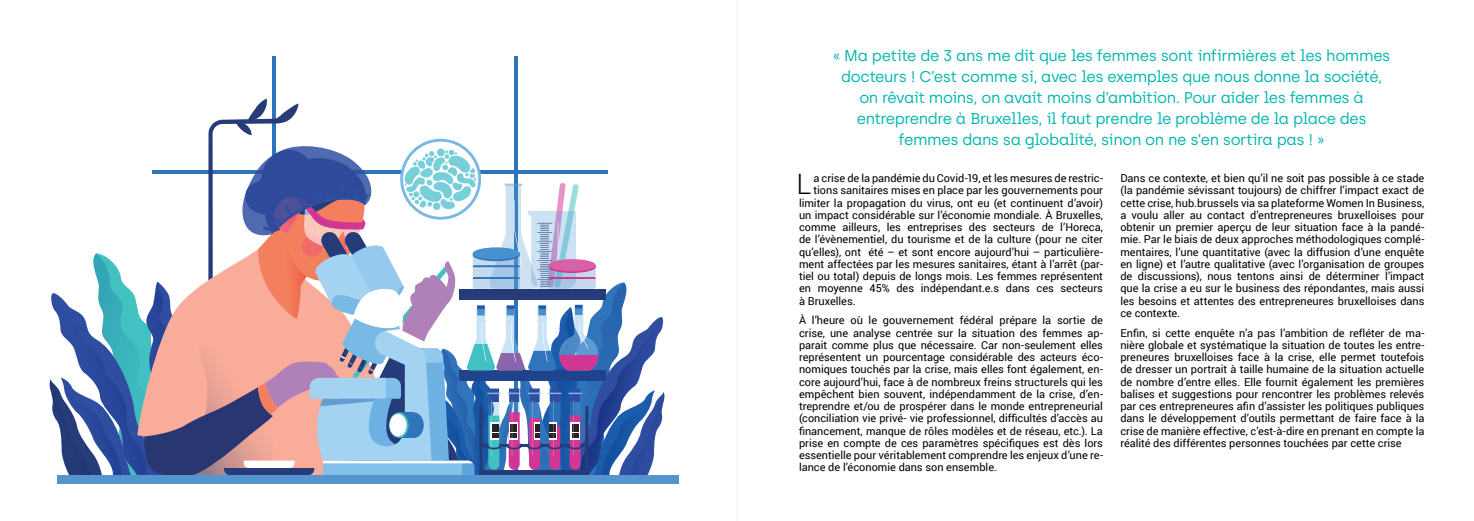
<style>
.page{position:relative;width:1474px;height:521px;background:#fff}
.page>*{position:absolute;margin:0;border:0;box-sizing:border-box;transform-origin:0 0}
.t1{font:300 28.18px "Roboto";color:#000}
.t2{font:15.58px/20.8px "Archia";letter-spacing:-.03em;color:#00b5af;text-align:center}
.t3{font:10.94px/12.2px "Roboto";color:#000;text-align:justify}
</style>
<div class="page">
<hr style="left:736px;top:0;width:1px;height:521px;background:#ffebdf">
<hr style="left:514px;top:56px;width:3px;height:427px;background:#2d74bb">
<hr style="left:272px;top:56px;width:3px;height:427px;background:#2d74bb">
<svg style="left:208px;top:104px;width:90px;height:380px"></svg>
<svg style="left:236px;top:99px;width:31px;height:36px"></svg>
<div style="left:58px;top:475px;width:621px;height:8px;background:#5494cf"></div>
<svg style="left:50px;top:146px;width:615px;height:330px"></svg>
<p class="t2" style="left:833px;top:45px;width:559px">« Ma petite de 3 ans me dit que les femmes sont infirmières et les hommes docteurs ! C’est comme si, avec les exemples que nous donne la société, on rêvait moins, on avait moins d’ambition. Pour aider les femmes à entreprendre à Bruxelles, il faut prendre le problème de la place des femmes dans sa globalité, sinon on ne s’en sortira pas ! »</p>
<h1 class="t1" style="left:796px;top:165px;width:16px">L</h1>
<p class="t3" style="left:813px;top:172px;width:291px">a crise de la pandémie du Covid-19, et les mesures de restric-</p>
<p class="t3" style="left:813px;top:184px;width:291px">tions sanitaires mises en place par les gouvernements pour</p>
<p class="t3" style="left:799px;top:196px;width:305px">limiter la propagation du virus, ont eu (et continuent d’avoir)</p>
<p class="t3" style="left:799px;top:208px;width:305px">un impact considérable sur l’économie mondiale. À Bruxelles,</p>
<p class="t3" style="left:799px;top:221px;width:305px">comme ailleurs, les entreprises des secteurs de l’Horeca,</p>
<p class="t3" style="left:799px;top:233px;width:305px">de l’évènementiel, du tourisme et de la culture (pour ne citer</p>
<p class="t3" style="left:799px;top:245px;width:305px">qu’elles), ont été – et sont encore aujourd’hui – particulière-</p>
<p class="t3" style="left:799px;top:257px;width:305px">ment affectées par les mesures sanitaires, étant à l’arrêt (par-</p>
<p class="t3" style="left:799px;top:270px;width:305px">tiel ou total) depuis de longs mois. Les femmes représentent</p>
<p class="t3" style="left:799px;top:282px;width:305px">en moyenne 45% des indépendant.e.s dans ces secteurs</p>
<p class="t3" style="left:799px;top:294px;width:58px">à Bruxelles.</p>
<p class="t3" style="left:799px;top:314px;width:305px">À l’heure où le gouvernement fédéral prépare la sortie de crise, une analyse centrée sur la situation des femmes ap&shy;parait comme plus que nécessaire. Car non-seulement elles représentent un pourcentage considérable des acteurs éco&shy;nomiques touchés par la crise, mais elles font également, en&shy;core aujourd’hui, face à de nombreux freins structurels qui les empêchent bien souvent, indépendamment de la crise, d’en&shy;treprendre et/ou de prospérer dans le monde entrepreneurial (conciliation vie privé- vie professionnel, difficultés d’accès au financement, manque de rôles modèles et de réseau, etc.). La prise en compte de ces paramètres spécifiques est dès lors essentielle pour véritablement comprendre les enjeux d’une re&shy;lance de l’économie dans son ensemble.</p>
<p class="t3" style="left:1120px;top:172px;width:305px">Dans ce contexte, et bien qu’il ne soit pas possible à ce stade (la pandémie sévissant toujours) de chiffrer l’impact exact de cette crise, hub.brussels via sa plateforme Women In Business, a voulu aller au contact d’entrepreneures bruxelloises pour obtenir un premier aperçu de leur situation face à la pandé&shy;mie. Par le biais de deux approches méthodologiques complé&shy;mentaires, l’une quantitative (avec la diffusion d’une enquête en ligne) et l’autre qualitative (avec l’organisation de groupes de discussions), nous tentons ainsi de déterminer l’impact que la crise a eu sur le business des répondantes, mais aussi les besoins et attentes des entrepreneures bruxelloises dans ce contexte.</p>
<p class="t3" style="left:1120px;top:326px;width:305px">Enfin, si cette enquête n’a pas l’ambition de refléter de ma&shy;nière globale et systématique la situation de toutes les entre&shy;preneures bruxelloises face à la crise, elle permet toutefois de dresser un portrait à taille humaine de la situation actuelle de nombre d’entre elles. Elle fournit également les premières balises et suggestions pour rencontrer les problèmes relevés par ces entrepreneures afin d’assister les politiques publiques dans le développement d’outils permettant de faire face à la crise de manière effective, c’est-à-dire en prenant en compte la réalité des différentes personnes touchées par cette crise</p>
</div>
